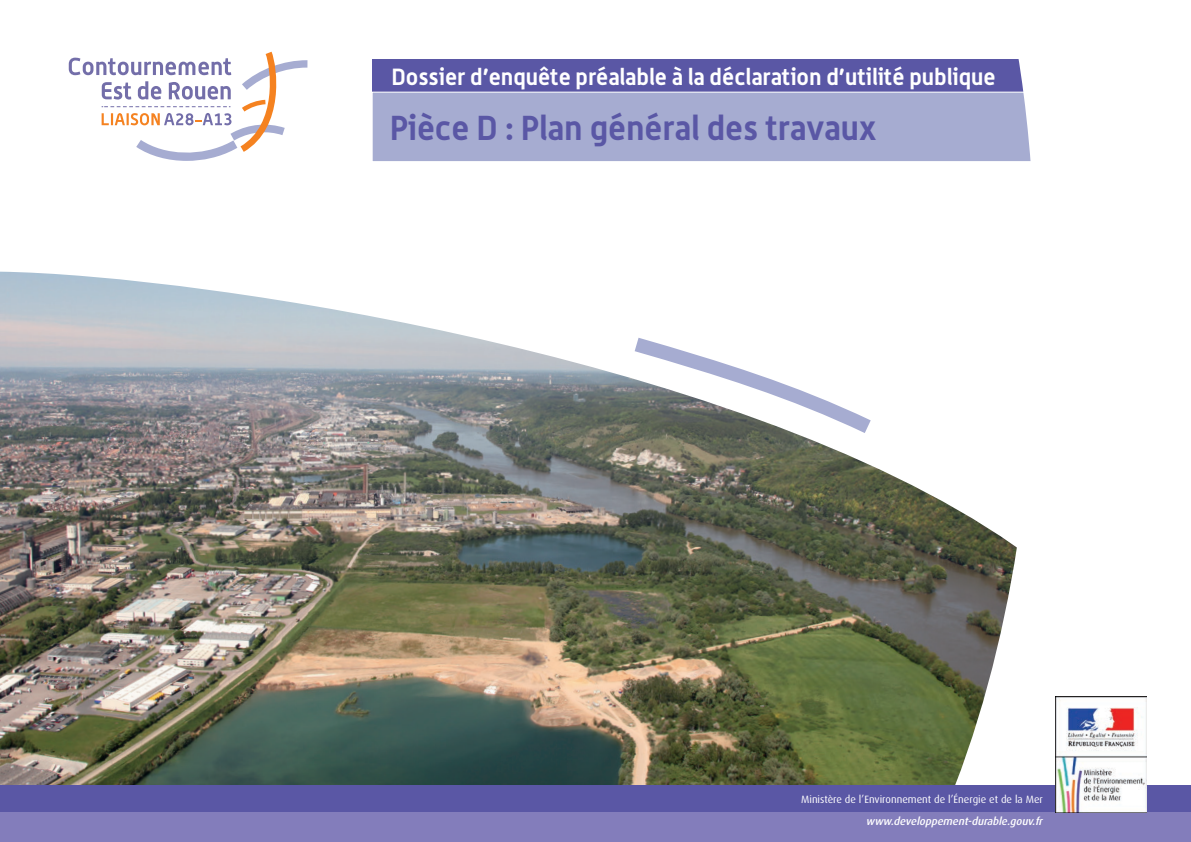
<style>
.page{position:relative;width:1191px;height:842px;background:#fff}
.page>*{position:absolute;margin:0;border:0;box-sizing:border-box;transform-origin:0 0}
.t1{font:700 34px "Alwyn OT";color:#5a57a5}
.t2{font:700 23px "Alwyn OT";color:#fff}
.t3{font:italic 500 10.9px "Dax";color:#fff}
.t4{font:10.6px "Dax";color:#fff}
</style>
<div class="page">
<div style="left:372px;top:60px;width:663px;height:34px;background:#5a57a5"></div>
<div style="left:372px;top:92px;width:696px;height:70px;background:#a6acd1"></div>
<div style="left:372px;top:92px;width:696px;height:70px;border:1px solid #fff"></div>
<svg style="left:69px;top:52px;width:238px;height:109px"></svg>
<img style="left:0;top:272px;width:926px;height:513px">
<svg style="left:926px;top:59px;width:221px;height:726px"></svg>
<div style="left:0;top:785px;width:1191px;height:28px;background:#5a57a5"></div>
<div style="left:0;top:813px;width:1191px;height:29px;background:#837dbb"></div>
<img style="left:1056px;top:696px;width:90px;height:116px">
<p class="t2" style="left:391px;top:63px;width:605px">Dossier d’enquête préalable à la déclaration d’utilité publique</p>
<h1 class="t1" style="left:390px;top:107px;width:488px">Pièce D : Plan général des travaux</h1>
<p class="t4" style="left:801px;top:793px;width:243px">Ministère de l’Environnement de l’Énergie et de la Mer</p>
<p class="t3" style="left:866px;top:815px;width:181px">www.developpement-durable.gouv.fr</p>
</div>
